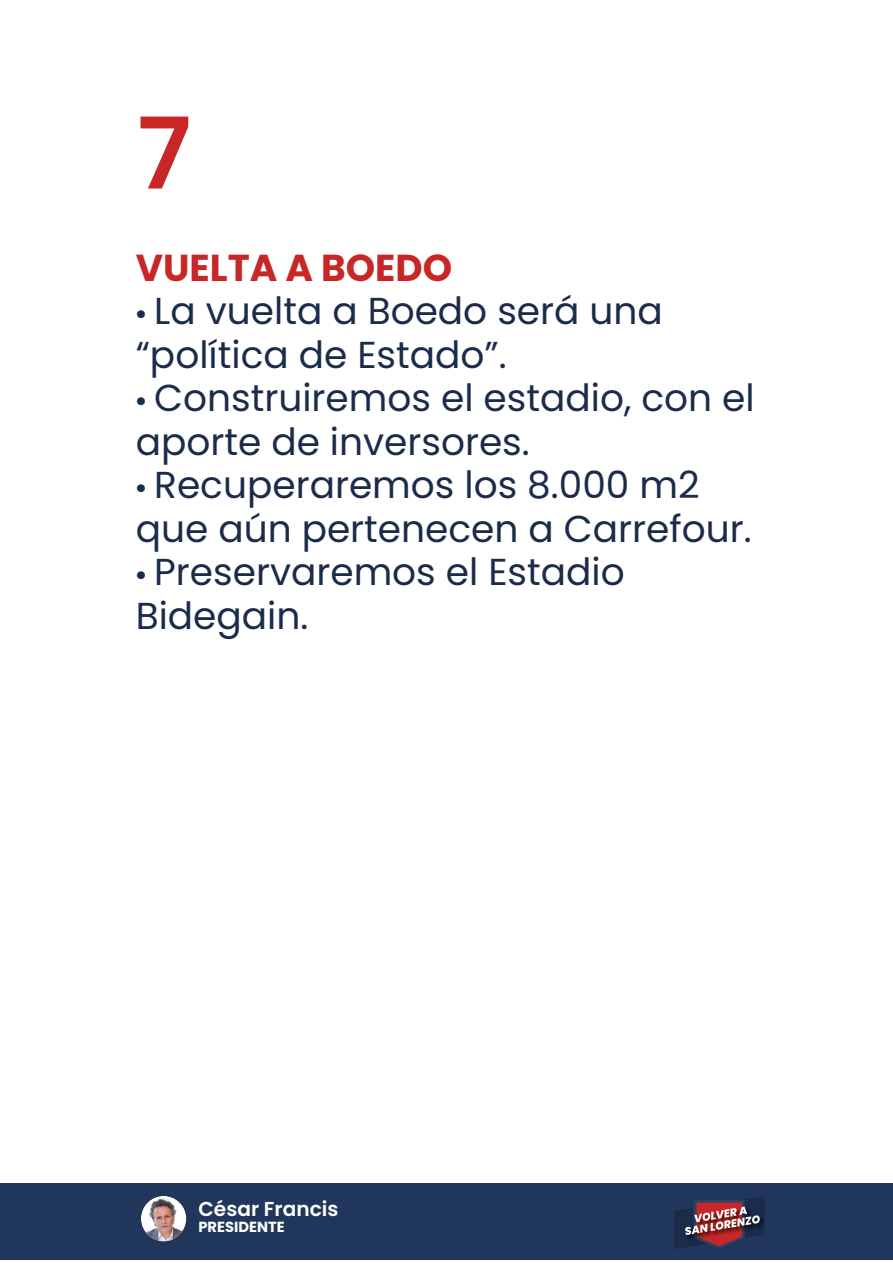
<style>
.page{position:relative;width:893px;height:1263px;background:#fff}
.page>*{position:absolute;margin:0;border:0;box-sizing:border-box;transform-origin:0 0}
.t1{font:600 99px "Poppins";color:#c72727}
.t2{font:37.5px/43.5px "Poppins";color:#1b2b4a}
.t3{font:700 37.5px "Poppins";color:#c72727}
.t4{font:600 20.1px "Poppins";color:#fff}
.t5{font:700 14.7px "Poppins";color:#fff}
.s1{font-family:"Myriad Pro"}
</style>
<div class="page">
<div style="left:0;top:1183px;width:893px;height:77px;background:#20375b"></div>
<svg style="left:674px;top:1197px;width:91px;height:52px"></svg>
<img style="left:141px;top:1198px;width:45px;height:43px">
<h1 class="t1" style="left:137px;top:96px;width:56px">7</h1>
<p class="t3" style="left:136px;top:246px;width:318px">VUELTA A BOEDO</p>
<p class="t2" style="left:136px;top:290px;width:529px"><span class="s1">•</span> La vuelta a Boedo será una “política de Estado”.</p>
<p class="t2" style="left:136px;top:377px;width:620px"><span class="s1">•</span> Construiremos el estadio, con el aporte de inversores.</p>
<p class="t2" style="left:136px;top:464px;width:617px"><span class="s1">•</span> Recuperaremos los 8.000 m2 que aún pertenecen a Carrefour.</p>
<p class="t2" style="left:136px;top:551px;width:491px"><span class="s1">•</span> Preservaremos el Estadio<br>Bidegain.</p>
<p class="t4" style="left:198px;top:1197px;width:141px">César Francis</p>
<p class="t5" style="left:198px;top:1218px;width:88px">PRESIDENTE</p>
</div>
